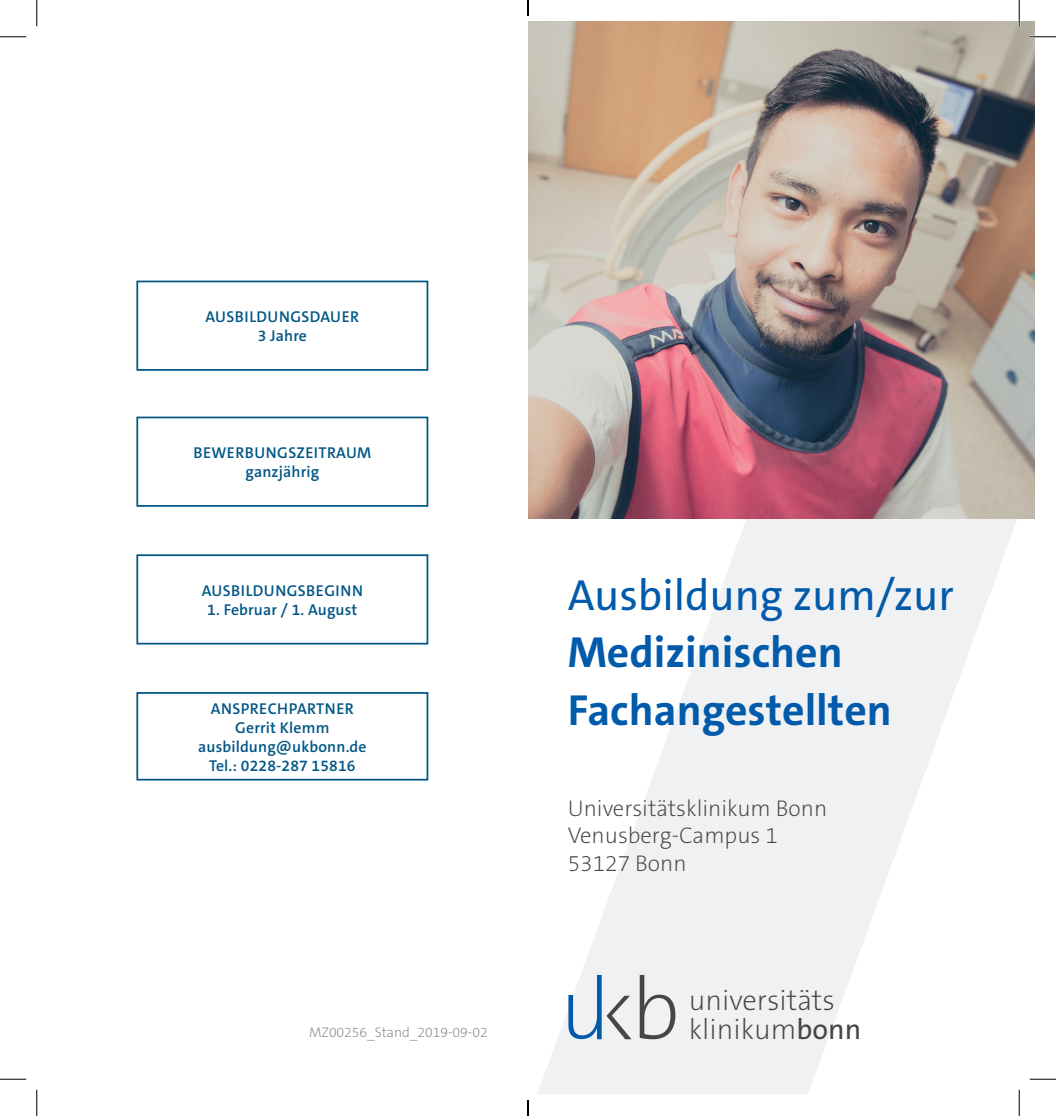
<style>
.page{position:relative;width:1056px;height:1116px;background:#fff}
.page>*{position:absolute;margin:0;border:0;box-sizing:border-box;transform-origin:0 0}
.t1{font:700 43.75px/57.4px "The Sans C5";color:#015aaa}
.t2{font:43.75px "The Sans C5";color:#015aaa}
.t3{font:200 28.7px "The Sans Os F";color:#454647}
.t4{font:200 22.75px/27.3px "The Sans C5";color:#454647}
.t5{font:600 15.75px/18.9px "The Sans C5";letter-spacing:.01em;color:#015685;text-align:center}
.t6{font:600 15.75px/18.9px "The Sans C5";letter-spacing:.03em;color:#015685;text-align:center}
.t7{font:200 14px "The Sans C5";letter-spacing:-.005em;color:#808285}
.s1{font-weight:400}
</style>
<div class="page">
<svg style="left:537px;top:518px;width:489px;height:575px;fill:#f0f1f2"></svg>
<img style="left:528px;top:22px;width:506px;height:496px">
<div style="left:136px;top:416px;width:292px;height:90px;border:2px solid #015685"></div>
<div style="left:136px;top:280px;width:292px;height:91px;border:2px solid #015685"></div>
<div style="left:136px;top:554px;width:292px;height:90px;border:2px solid #015685"></div>
<div style="left:136px;top:692px;width:292px;height:88px;border:2px solid #015685"></div>
<svg style="left:568px;top:974px;width:63px;height:65px"></svg>
<svg style="left:640px;top:974px;width:35px;height:65px"></svg>
<hr style="left:1029px;top:36px;width:27px;height:2px;background:#fff">
<hr style="left:1018px;top:0;width:2px;height:26px;background:#fff">
<hr style="left:1018px;top:1089px;width:2px;height:26px;background:#fff">
<svg style="left:0;top:36px;width:26px;height:1px"></svg>
<svg style="left:1029px;top:36px;width:27px;height:1px"></svg>
<svg style="left:0;top:1078px;width:26px;height:1px"></svg>
<svg style="left:1029px;top:1078px;width:27px;height:1px"></svg>
<svg style="left:36px;top:0;width:1px;height:26px"></svg>
<svg style="left:36px;top:1089px;width:1px;height:26px"></svg>
<svg style="left:1019px;top:0;width:1px;height:26px"></svg>
<svg style="left:1019px;top:1089px;width:1px;height:26px"></svg>
<svg style="left:527px;top:0;width:2px;height:16px"></svg>
<svg style="left:527px;top:1100px;width:2px;height:15px"></svg>
<p class="t6" style="left:205px;top:307px;width:155px">AUSBILDUNGSDAUER<br>3 Jahre</p>
<p class="t5" style="left:193px;top:443px;width:179px">BEWERBUNGSZEITRAUM ganzjährig</p>
<p class="t6" style="left:202px;top:581px;width:163px">AUSBILDUNGSBEGINN</p>
<p class="t5" style="left:207px;top:600px;width:152px">1. Februar / 1. August</p>
<p class="t5" style="left:198px;top:699px;width:170px">ANSPRECHPARTNER<br>Gerrit Klemm ausbildung@ukbonn.de<br>Tel.: 0228-287 15816</p>
<p class="t7" style="left:309px;top:1022px;width:180px">MZ00256_Stand_2019-09-02</p>
<h1 class="t2" style="left:568px;top:566px;width:388px">Ausbildung zum/zur</h1>
<h1 class="t1" style="left:568px;top:624px;width:326px">Medizinischen<br>Fachangestellten</h1>
<h3 class="t4" style="left:568px;top:794px;width:261px">Universitätsklinikum Bonn<br>Venusberg-Campus 1<br>53127 Bonn</h3>
<h2 class="t3" style="left:689px;top:981px;width:148px">universitäts</h2>
<h2 class="t3" style="left:689px;top:1010px;width:174px">klinikum<span class="s1">bonn</span></h2>
</div>
